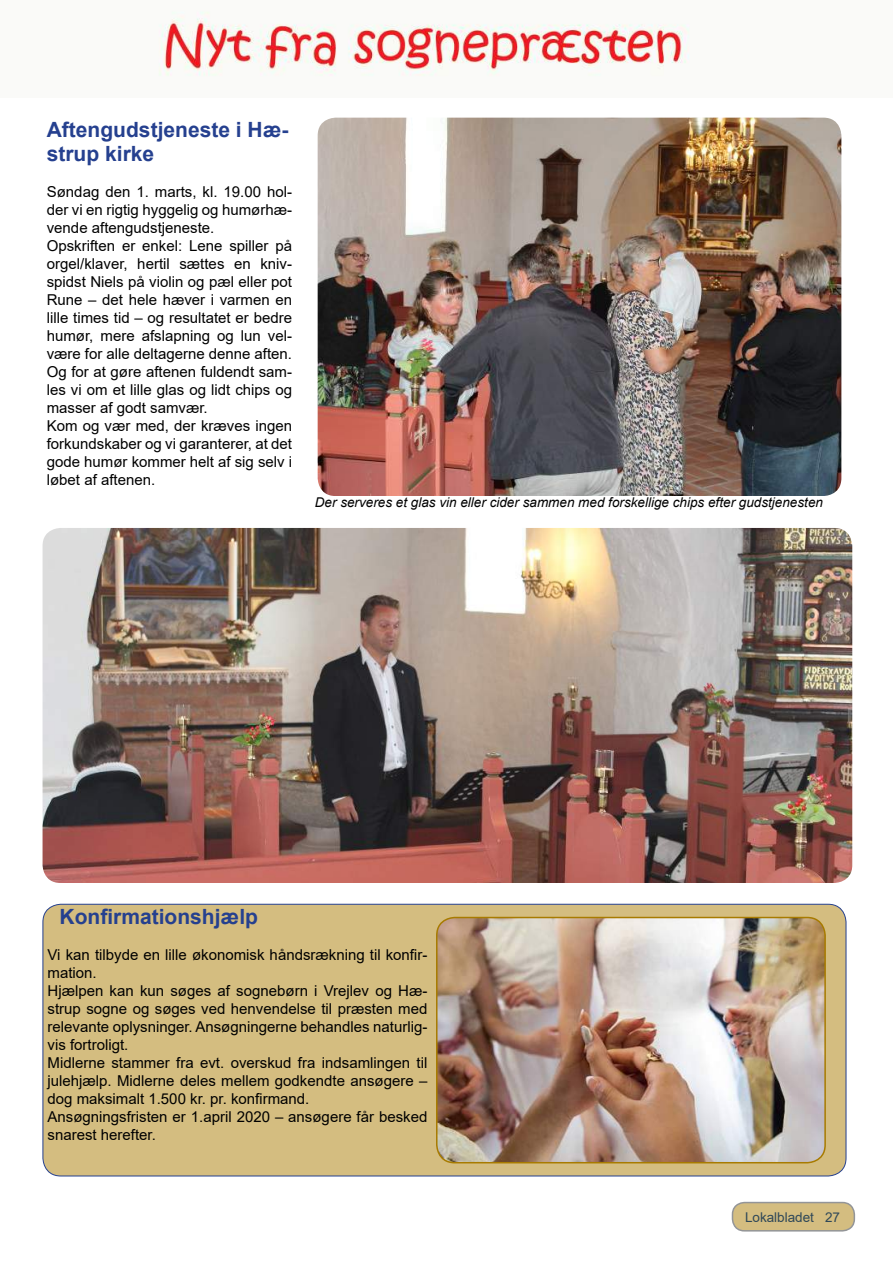
<style>
.page{position:relative;width:893px;height:1263px;background:#fff}
.page>*{position:absolute;margin:0;border:0;box-sizing:border-box;transform-origin:0 0}
.t1{font:700 21px/24px "Arial";color:#25408f}
.t2{font:15px/18px "Arial";color:#000}
.t3{font:italic 13.5px "Arial";color:#000}
.t4{font:13.5px "Arial";color:#2f4858}
</style>
<div class="page">
<div style="left:732px;top:1203px;width:122px;height:28px;background:#d4bd80;border-radius:12px"></div>
<div style="left:731px;top:1202px;width:124px;height:30px;border:1px solid #939598;border-radius:12px"></div>
<img style="left:159px;top:11px;width:530px;height:65px">
<div style="left:43px;top:904px;width:803px;height:272px;background:#d4bd80;border-radius:18px"></div>
<img style="left:437px;top:918px;width:388px;height:245px;border-radius:18px">
<div style="left:436px;top:917px;width:389px;height:246px;border:1px solid #a87b00;border-radius:18px"></div>
<img style="left:43px;top:528px;width:809px;height:355px;border-radius:18px">
<img style="left:317px;top:118px;width:524px;height:378px;border-radius:18px">
<h1 class="t1" style="left:47px;top:120px;width:243px">Aftengudstjeneste i Hæ&shy;strup kirke</h1>
<p class="t2" style="left:47px;top:184px;width:247px">Søndag den 1. marts, kl. 19.00 hol&shy;der vi en rigtig hyggelig og humørhæ&shy;vende aftengudstjeneste.<br>Opskriften er enkel: Lene spiller på orgel/klaver, hertil sættes en kniv&shy;spidst Niels på violin og pæl eller pot Rune – det hele hæver i varmen en lille times tid – og resultatet er bedre humør, mere afslapning og lun vel&shy;være for alle deltagerne denne aften.<br>Og for at gøre aftenen fuldendt sam&shy;les vi om et lille glas og lidt chips og masser af godt samvær.<br>Kom og vær med, der kræves ingen forkundskaber og vi garanterer, at det gode humør kommer helt af sig selv i løbet af aftenen.</p>
<p class="t3" style="left:315px;top:497px;width:509px">Der serveres et glas vin eller cider sammen med forskellige chips efter gudstjenesten</p>
<h1 class="t1" style="left:60px;top:906px;width:200px">Konfirmationshjælp</h1>
<p class="t2" style="left:48px;top:947px;width:381px">Vi kan tilbyde en lille økonomisk håndsrækning til konfir&shy;mation.<br>Hjælpen kan kun søges af sognebørn i Vrejlev og Hæ&shy;strup sogne og søges ved henvendelse til præsten med relevante oplysninger. Ansøgningerne behandles naturlig&shy;vis fortroligt.<br>Midlerne stammer fra evt. overskud fra indsamlingen til julehjælp. Midlerne deles mellem godkendte ansøgere – dog maksimalt 1.500 kr. pr. konfirmand.<br>Ansøgningsfristen er 1.april 2020 – ansøgere får besked snarest herefter.</p>
<p class="t4" style="left:745px;top:1212px;width:97px">Lokalbladet 27</p>
</div>
